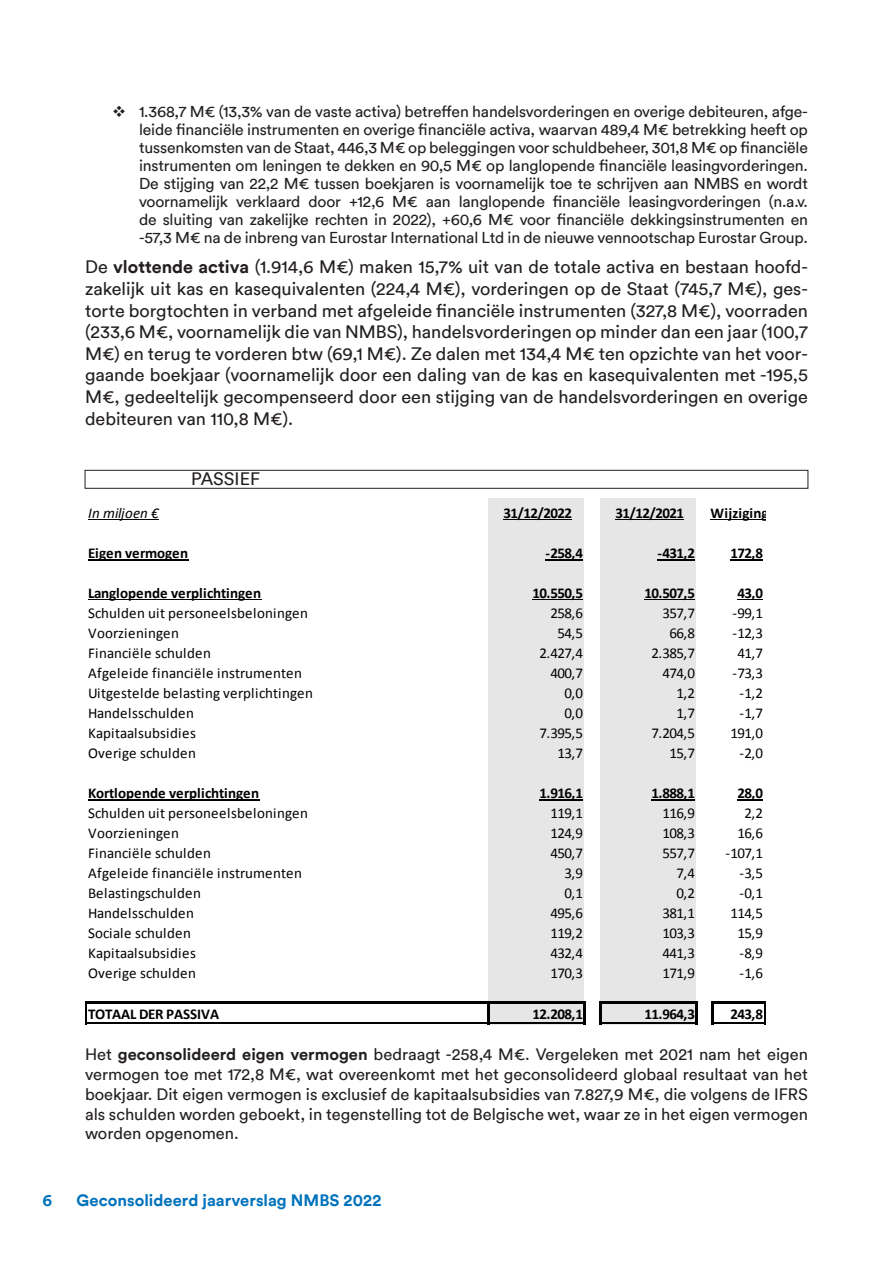
<style>
.page{position:relative;width:893px;height:1263px;background:#fff}
.page>*{position:absolute;margin:0;border:0;box-sizing:border-box;transform-origin:0 0}
.t1{font:18px/21.6px "Circular";color:#231f20;text-align:justify}
.Normal__Web{font:16.5px/19.8px "Circular";color:#231f20;text-align:justify}
.t2{font:700 16.5px "Circular";color:#0072bc}
.t3{font:15.75px/18.1px "Circular";letter-spacing:-.01em;color:#231f20;text-align:justify}
.t4{font:15px "Calibri";letter-spacing:.01em;color:#000}
.t5{font:700 15px "Calibri";letter-spacing:-.005em;color:#000}
.t6{font:italic 15px "Calibri";letter-spacing:.01em;color:#000}
.t7{font:700 15px "Calibri";letter-spacing:.015em;color:#000}
.s1{font-weight:700}
</style>
<div class="page">
<div style="left:85px;top:470px;width:723px;height:19px;border:1px solid #231f20"></div>
<div style="left:488px;top:498px;width:97px;height:505px;background:#e7e6e6"></div>
<div style="left:584px;top:498px;width:17px;height:505px;background:#fff"></div>
<div style="left:600px;top:498px;width:97px;height:505px;background:#e7e6e6"></div>
<div style="left:696px;top:498px;width:17px;height:505px;background:#fff"></div>
<div style="left:488px;top:1002px;width:97px;height:22px;background:#e7e6e6"></div>
<div style="left:600px;top:1002px;width:97px;height:22px;background:#e7e6e6"></div>
<hr style="left:88px;top:519px;width:70px;height:1px;background:#000">
<hr style="left:503px;top:519px;width:68px;height:1px;background:#000">
<hr style="left:615px;top:519px;width:68px;height:1px;background:#000">
<hr style="left:710px;top:519px;width:55px;height:1px;background:#000">
<hr style="left:88px;top:559px;width:100px;height:1px;background:#000">
<hr style="left:545px;top:559px;width:37px;height:1px;background:#000">
<hr style="left:657px;top:559px;width:37px;height:1px;background:#000">
<hr style="left:730px;top:559px;width:32px;height:1px;background:#000">
<hr style="left:88px;top:599px;width:173px;height:1px;background:#000">
<hr style="left:532px;top:599px;width:50px;height:1px;background:#000">
<hr style="left:644px;top:599px;width:50px;height:1px;background:#000">
<svg style="left:737px;top:599px;width:25px;height:1px"></svg>
<hr style="left:88px;top:799px;width:171px;height:1px;background:#000">
<hr style="left:539px;top:799px;width:43px;height:1px;background:#000">
<hr style="left:651px;top:799px;width:43px;height:1px;background:#000">
<svg style="left:737px;top:799px;width:25px;height:1px"></svg>
<hr style="left:86px;top:1001px;width:499px;height:2px;background:#000">
<hr style="left:601px;top:1001px;width:96px;height:2px;background:#000">
<hr style="left:86px;top:1022px;width:499px;height:2px;background:#000">
<hr style="left:601px;top:1022px;width:96px;height:2px;background:#000">
<svg style="left:85px;top:1001px;width:1px;height:23px"></svg>
<hr style="left:487px;top:1003px;width:2px;height:21px;background:#000">
<hr style="left:583px;top:1003px;width:2px;height:21px;background:#000">
<hr style="left:599px;top:1001px;width:2px;height:23px;background:#000">
<hr style="left:695px;top:1003px;width:2px;height:21px;background:#000">
<hr style="left:711px;top:1001px;width:2px;height:23px;background:#000">
<hr style="left:763px;top:1003px;width:2px;height:21px;background:#000">
<hr style="left:713px;top:1001px;width:52px;height:2px;background:#000">
<hr style="left:713px;top:1022px;width:52px;height:2px;background:#000">
<p class="t3" style="left:139px;top:102px;width:670px;text-indent:-27px">❖ 1.368,7 M€ (13,3% van de vaste activa) betreffen handelsvorderingen en overige debiteuren, afge&shy;leide financiële instrumenten en overige financiële activa, waarvan 489,4 M€ betrekking heeft op tussenkomsten van de Staat, 446,3 M€ op beleggingen voor schuldbeheer, 301,8 M€ op financiële instrumenten om leningen te dekken en 90,5 M€ op langlopende financiële leasingvorderingen.<br>De stijging van 22,2 M€ tussen boekjaren is voornamelijk toe te schrijven aan NMBS en wordt voornamelijk verklaard door +12,6 M€ aan langlopende financiële leasingvorderingen (n.a.v. de sluiting van zakelijke rechten in 2022), +60,6 M€ voor financiële dekkingsinstrumenten en -57,3 M€ na de inbreng van Eurostar International Ltd in de nieuwe vennootschap Eurostar Group.</p>
<p class="t1" style="left:85px;top:256px;width:724px">De <span class="s1">vlottende activa</span> (1.914,6 M€) maken 15,7% uit van de totale activa en bestaan hoofd&shy;zakelijk uit kas en kasequivalenten (224,4 M€), vorderingen op de Staat (745,7 M€), ges&shy;torte borgtochten in verband met afgeleide financiële instrumenten (327,8 M€), voorraden (233,6 M€, voornamelijk die van NMBS), handelsvorderingen op minder dan een jaar (100,7<br>M€) en terug te vorderen btw (69,1 M€). Ze dalen met 134,4 M€ ten opzichte van het voor&shy;gaande boekjaar (voornamelijk door een daling van de kas en kasequivalenten met -195,5<br>M€, gedeeltelijk gecompenseerd door een stijging van de handelsvorderingen en overige debiteuren van 110,8 M€).</p>
<p class="t1" style="left:191px;top:467px;width:70px">PASSIEF</p>
<p class="t6" style="left:88px;top:503px;width:72px">In miljoen €</p>
<p class="t5" style="left:503px;top:503px;width:70px">31/12/2022</p>
<p class="t5" style="left:615px;top:503px;width:70px">31/12/2021</p>
<p class="t7" style="left:710px;top:503px;width:60px">Wijziging</p>
<p class="t5" style="left:88px;top:543px;width:102px">Eigen vermogen</p>
<p class="t5" style="left:545px;top:543px;width:39px">-258,4</p>
<p class="t5" style="left:657px;top:543px;width:39px">-431,2</p>
<p class="t5" style="left:730px;top:543px;width:34px">172,8</p>
<p class="t5" style="left:88px;top:583px;width:175px">Langlopende verplichtingen</p>
<p class="t5" style="left:532px;top:583px;width:52px">10.550,5</p>
<p class="t5" style="left:644px;top:583px;width:52px">10.507,5</p>
<p class="t5" style="left:737px;top:583px;width:27px">43,0</p>
<p class="t4" style="left:88px;top:603px;width:221px">Schulden uit personeelsbeloningen</p>
<p class="t4" style="left:550px;top:603px;width:34px">258,6</p>
<p class="t4" style="left:662px;top:603px;width:34px">357,7</p>
<p class="t4" style="left:732px;top:603px;width:32px">-99,1</p>
<p class="t4" style="left:88px;top:623px;width:92px">Voorzieningen</p>
<p class="t4" style="left:557px;top:623px;width:27px">54,5</p>
<p class="t4" style="left:669px;top:623px;width:27px">66,8</p>
<p class="t4" style="left:732px;top:623px;width:32px">-12,3</p>
<p class="t4" style="left:88px;top:643px;width:124px">Financiële schulden</p>
<p class="t4" style="left:539px;top:643px;width:45px">2.427,4</p>
<p class="t4" style="left:651px;top:643px;width:45px">2.385,7</p>
<p class="t4" style="left:737px;top:643px;width:27px">41,7</p>
<p class="t4" style="left:88px;top:663px;width:216px">Afgeleide financiële instrumenten</p>
<p class="t4" style="left:550px;top:663px;width:34px">400,7</p>
<p class="t4" style="left:662px;top:663px;width:34px">474,0</p>
<p class="t4" style="left:732px;top:663px;width:32px">-73,3</p>
<p class="t4" style="left:88px;top:683px;width:227px">Uitgestelde belasting verplichtingen</p>
<p class="t4" style="left:564px;top:683px;width:20px">0,0</p>
<p class="t4" style="left:676px;top:683px;width:20px">1,2</p>
<p class="t4" style="left:739px;top:683px;width:25px">-1,2</p>
<p class="t4" style="left:88px;top:703px;width:107px">Handelsschulden</p>
<p class="t4" style="left:564px;top:703px;width:20px">0,0</p>
<p class="t4" style="left:676px;top:703px;width:20px">1,7</p>
<p class="t4" style="left:739px;top:703px;width:25px">-1,7</p>
<p class="t4" style="left:88px;top:723px;width:109px">Kapitaalsubsidies</p>
<p class="t4" style="left:539px;top:723px;width:45px">7.395,5</p>
<p class="t4" style="left:651px;top:723px;width:45px">7.204,5</p>
<p class="t4" style="left:730px;top:723px;width:34px">191,0</p>
<p class="t4" style="left:88px;top:743px;width:109px">Overige schulden</p>
<p class="t4" style="left:557px;top:743px;width:27px">13,7</p>
<p class="t4" style="left:669px;top:743px;width:27px">15,7</p>
<p class="t4" style="left:740px;top:743px;width:25px">-2,0</p>
<p class="t5" style="left:88px;top:783px;width:173px">Kortlopende verplichtingen</p>
<p class="t5" style="left:539px;top:783px;width:45px">1.916,1</p>
<p class="t5" style="left:651px;top:783px;width:45px">1.888,1</p>
<p class="t5" style="left:737px;top:783px;width:27px">28,0</p>
<p class="t4" style="left:88px;top:803px;width:221px">Schulden uit personeelsbeloningen</p>
<p class="t4" style="left:550px;top:803px;width:34px">119,1</p>
<p class="t4" style="left:662px;top:803px;width:34px">116,9</p>
<p class="t4" style="left:744px;top:803px;width:20px">2,2</p>
<p class="t4" style="left:88px;top:823px;width:92px">Voorzieningen</p>
<p class="t4" style="left:550px;top:823px;width:34px">124,9</p>
<p class="t4" style="left:662px;top:823px;width:34px">108,3</p>
<p class="t4" style="left:737px;top:823px;width:27px">16,6</p>
<p class="t4" style="left:88px;top:843px;width:124px">Financiële schulden</p>
<p class="t4" style="left:550px;top:843px;width:34px">450,7</p>
<p class="t4" style="left:662px;top:843px;width:34px">557,7</p>
<p class="t4" style="left:725px;top:843px;width:39px">-107,1</p>
<p class="t4" style="left:88px;top:863px;width:216px">Afgeleide financiële instrumenten</p>
<p class="t4" style="left:564px;top:863px;width:20px">3,9</p>
<p class="t4" style="left:676px;top:863px;width:20px">7,4</p>
<p class="t4" style="left:739px;top:863px;width:25px">-3,5</p>
<p class="t4" style="left:88px;top:883px;width:114px">Belastingschulden</p>
<p class="t4" style="left:564px;top:883px;width:20px">0,1</p>
<p class="t4" style="left:676px;top:883px;width:20px">0,2</p>
<p class="t4" style="left:739px;top:883px;width:25px">-0,1</p>
<p class="t4" style="left:88px;top:903px;width:107px">Handelsschulden</p>
<p class="t4" style="left:550px;top:903px;width:34px">495,6</p>
<p class="t4" style="left:662px;top:903px;width:34px">381,1</p>
<p class="t4" style="left:730px;top:903px;width:34px">114,5</p>
<p class="t4" style="left:88px;top:923px;width:104px">Sociale schulden</p>
<p class="t4" style="left:550px;top:923px;width:34px">119,2</p>
<p class="t4" style="left:662px;top:923px;width:34px">103,3</p>
<p class="t4" style="left:737px;top:923px;width:27px">15,9</p>
<p class="t4" style="left:88px;top:943px;width:109px">Kapitaalsubsidies</p>
<p class="t4" style="left:550px;top:943px;width:34px">432,4</p>
<p class="t4" style="left:662px;top:943px;width:34px">441,3</p>
<p class="t4" style="left:739px;top:943px;width:25px">-8,9</p>
<p class="t4" style="left:88px;top:963px;width:109px">Overige schulden</p>
<p class="t4" style="left:550px;top:963px;width:34px">170,3</p>
<p class="t4" style="left:662px;top:963px;width:34px">171,9</p>
<p class="t4" style="left:739px;top:963px;width:25px">-1,6</p>
<p class="t5" style="left:88px;top:1004px;width:133px">TOTAAL DER PASSIVA</p>
<p class="t5" style="left:532px;top:1004px;width:52px">12.208,1</p>
<p class="t5" style="left:644px;top:1004px;width:52px">11.964,3</p>
<p class="t5" style="left:730px;top:1004px;width:34px">243,8</p>
<p class="Normal__Web" style="left:85px;top:1044px;width:724px">Het <span class="s1">geconsolideerd eigen vermogen</span> bedraagt -258,4 M€. Vergeleken met 2021 nam het eigen vermogen toe met 172,8 M€, wat overeenkomt met het geconsolideerd globaal resultaat van het boekjaar. Dit eigen vermogen is exclusief de kapitaalsubsidies van 7.827,9 M€, die volgens de IFRS als schulden worden geboekt, in tegenstelling tot de Belgische wet, waar ze in het eigen vermogen worden opgenomen.</p>
<p class="t2" style="left:43px;top:1189px;width:11px">6</p>
<p class="t2" style="left:77px;top:1189px;width:306px">Geconsolideerd jaarverslag NMBS 2022</p>
</div>
